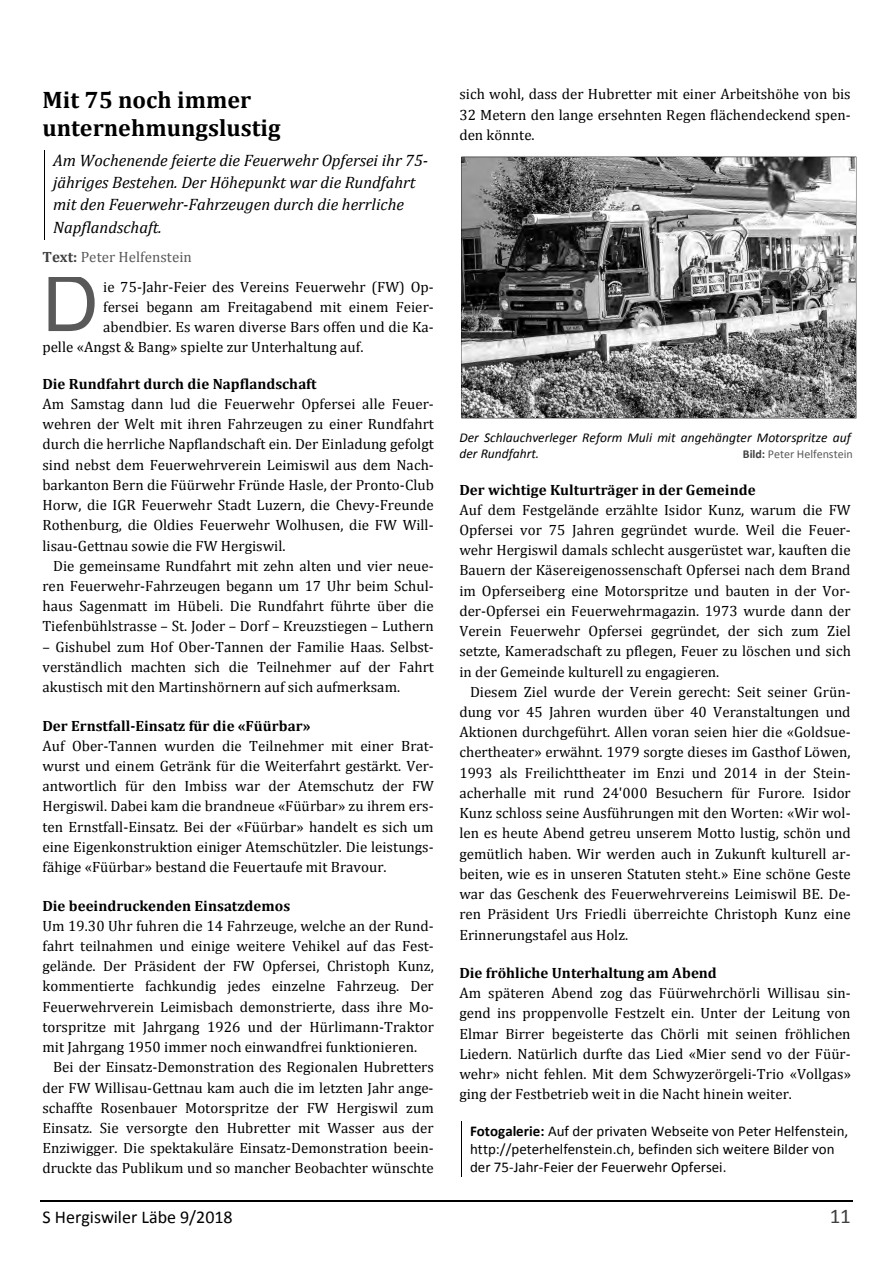
<style>
.page{position:relative;width:893px;height:1263px;background:#fff}
.page>*{position:absolute;margin:0;border:0;box-sizing:border-box;transform-origin:0 0}
.t1{font:78px "Arial";color:#595959}
.t2{font:700 24px/28.2px "Cambria";letter-spacing:.005em;color:#000}
.t3{font:21px "Calibri";color:#404040}
.t4{font:18px "Calibri";color:#000}
.t5{font:italic 16.5px/22.2px "Cambria";color:#000}
.t6{font:15px/20.2px "Cambria";letter-spacing:.005em;color:#000;text-align:justify}
.t7{font:700 15px "Cambria";color:#000}
.t8{font:15px/18.3px "Calibri";color:#000}
.t9{font:italic 13.5px/16.4px "Calibri";color:#000}
.t10{font:12px "Calibri";letter-spacing:-.005em;color:#595959}
.s1{font-weight:700;color:#404040}
.s2{color:#595959}
.s3{font-weight:700}
</style>
<div class="page">
<hr style="left:40px;top:1200px;width:812px;height:2px;background:#000">
<svg style="left:44px;top:150px;width:1px;height:89px"></svg>
<svg style="left:461px;top:1121px;width:1px;height:55px"></svg>
<svg style="left:461px;top:157px;width:395px;height:261px;background:#7f7f7f"></svg>
<h2 class="t2" style="left:42px;top:86px;width:239px">Mit 75 noch immer unternehmungslustig</h2>
<p class="t5" style="left:53px;top:151px;width:376px">Am Wochenende feierte die Feuerwehr Opfersei ihr 75- jähriges Bestehen. Der Höhepunkt war die Rundfahrt mit den Feuerwehr-Fahrzeugen durch die herrliche Napflandschaft.</p>
<p class="t6" style="left:103px;top:243px;width:332px;line-height:29.4px;text-indent:-61px"><span class="s1">Text:</span> <span class="s2">Peter Helfenstein<br></span>ie 75-Jahr-Feier des Vereins Feuerwehr (FW) Op-</p>
<p class="t6" style="left:103px;top:297px;width:332px">fersei begann am Freitagabend mit einem Feier-</p>
<p class="t6" style="left:103px;top:318px;width:332px">abendbier. Es waren diverse Bars offen und die Ka-</p>
<p class="t6" style="left:42px;top:338px;width:322px">pelle «Angst &amp; Bang» spielte zur Unterhaltung auf.</p>
<p class="t7" style="left:42px;top:376px;width:275px">Die Rundfahrt durch die Napflandschaft</p>
<p class="t6" style="left:42px;top:394px;width:393px">Am Samstag dann lud die Feuerwehr Opfersei alle Feuer&shy;wehren der Welt mit ihren Fahrzeugen zu einer Rundfahrt durch die herrliche Napflandschaft ein. Der Einladung gefolgt sind nebst dem Feuerwehrverein Leimiswil aus dem Nach&shy;barkanton Bern die Füürwehr Fründe Hasle, der Pronto-Club Horw, die IGR Feuerwehr Stadt Luzern, die Chevy-Freunde Rothenburg, die Oldies Feuerwehr Wolhusen, die FW Will&shy;lisau-Gettnau sowie die FW Hergiswil.</p>
<p class="t6" style="left:42px;top:556px;width:393px;text-indent:11px">Die gemeinsame Rundfahrt mit zehn alten und vier neue&shy;ren Feuerwehr-Fahrzeugen begann um 17 Uhr beim Schul&shy;haus Sagenmatt im Hübeli. Die Rundfahrt führte über die Tiefenbühlstrasse – St. Joder – Dorf – Kreuzstiegen – Luthern</p>
<p class="t6" style="left:42px;top:637px;width:393px">– Gishubel zum Hof Ober-Tannen der Familie Haas. Selbst&shy;verständlich machten sich die Teilnehmer auf der Fahrt akustisch mit den Martinshörnern auf sich aufmerksam.</p>
<p class="t7" style="left:42px;top:718px;width:269px">Der Ernstfall-Einsatz für die «Füürbar»</p>
<p class="t6" style="left:42px;top:736px;width:393px">Auf Ober-Tannen wurden die Teilnehmer mit einer Brat&shy;wurst und einem Getränk für die Weiterfahrt gestärkt. Ver&shy;antwortlich für den Imbiss war der Atemschutz der FW Hergiswil. Dabei kam die brandneue «Füürbar» zu ihrem ers&shy;ten Ernstfall-Einsatz. Bei der «Füürbar» handelt es sich um eine Eigenkonstruktion einiger Atemschützler. Die leistungs&shy;fähige «Füürbar» bestand die Feuertaufe mit Bravour.</p>
<p class="t7" style="left:42px;top:898px;width:249px">Die beeindruckenden Einsatzdemos</p>
<p class="t6" style="left:42px;top:916px;width:393px">Um 19.30 Uhr fuhren die 14 Fahrzeuge, welche an der Rund&shy;fahrt teilnahmen und einige weitere Vehikel auf das Fest&shy;gelände. Der Präsident der FW Opfersei, Christoph Kunz, kommentierte fachkundig jedes einzelne Fahrzeug. Der Feuerwehrverein Leimisbach demonstrierte, dass ihre Mo&shy;torspritze mit Jahrgang 1926 und der Hürlimann-Traktor mit Jahrgang 1950 immer noch einwandfrei funktionieren.</p>
<p class="t6" style="left:42px;top:1058px;width:393px;text-indent:11px">Bei der Einsatz-Demonstration des Regionalen Hubretters der FW Willisau-Gettnau kam auch die im letzten Jahr ange&shy;schaffte Rosenbauer Motorspritze der FW Hergiswil zum Einsatz. Sie versorgte den Hubretter mit Wasser aus der Enziwigger. Die spektakuläre Einsatz-Demonstration beein&shy;druckte das Publikum und so mancher Beobachter wünschte</p>
<h1 class="t1" style="left:42px;top:259px;width:58px">D</h1>
<p class="t6" style="left:459px;top:85px;width:393px">sich wohl, dass der Hubretter mit einer Arbeitshöhe von bis 32 Metern den lange ersehnten Regen flächendeckend spen&shy;den könnte.</p>
<p class="t9" style="left:459px;top:430px;width:393px">Der Schlauchverleger Reform Muli mit angehängter Motorspritze auf der Rundfahrt.</p>
<p class="t10" style="left:742px;top:450px;width:111px"><span class="s1">Bild:</span> Peter Helfenstein</p>
<p class="t7" style="left:459px;top:482px;width:298px">Der wichtige Kulturträger in der Gemeinde</p>
<p class="t6" style="left:459px;top:500px;width:393px">Auf dem Festgelände erzählte Isidor Kunz, warum die FW Opfersei vor 75 Jahren gegründet wurde. Weil die Feuer&shy;wehr Hergiswil damals schlecht ausgerüstet war, kauften die Bauern der Käsereigenossenschaft Opfersei nach dem Brand im Opferseiberg eine Motorspritze und bauten in der Vor&shy;der-Opfersei ein Feuerwehrmagazin. 1973 wurde dann der Verein Feuerwehr Opfersei gegründet, der sich zum Ziel setzte, Kameradschaft zu pflegen, Feuer zu löschen und sich in der Gemeinde kulturell zu engagieren.</p>
<p class="t6" style="left:459px;top:682px;width:393px;text-indent:11px">Diesem Ziel wurde der Verein gerecht: Seit seiner Grün&shy;dung vor 45 Jahren wurden über 40 Veranstaltungen und Aktionen durchgeführt. Allen voran seien hier die «Goldsue&shy;chertheater» erwähnt. 1979 sorgte dieses im Gasthof Löwen, 1993 als Freilichttheater im Enzi und 2014 in der Stein&shy;acherhalle mit rund 24'000 Besuchern für Furore. Isidor Kunz schloss seine Ausführungen mit den Worten: «Wir wol&shy;len es heute Abend getreu unserem Motto lustig, schön und gemütlich haben. Wir werden auch in Zukunft kulturell ar&shy;beiten, wie es in unseren Statuten steht.» Eine schöne Geste war das Geschenk des Feuerwehrvereins Leimiswil BE. De&shy;ren Präsident Urs Friedli überreichte Christoph Kunz eine Erinnerungstafel aus Holz.</p>
<p class="t7" style="left:459px;top:965px;width:259px">Die fröhliche Unterhaltung am Abend</p>
<p class="t6" style="left:459px;top:983px;width:393px">Am späteren Abend zog das Füürwehrchörli Willisau sin&shy;gend ins proppenvolle Festzelt ein. Unter der Leitung von Elmar Birrer begeisterte das Chörli mit seinen fröhlichen Liedern. Natürlich durfte das Lied «Mier send vo der Füür&shy;wehr» nicht fehlen. Mit dem Schwyzerörgeli-Trio «Vollgas» ging der Festbetrieb weit in die Nacht hinein weiter.</p>
<p class="t8" style="left:470px;top:1122px;width:380px"><span class="s3">Fotogalerie:</span> Auf der privaten Webseite von Peter Helfenstein, http://peterhelfenstein.ch, befinden sich weitere Bilder von der 75-Jahr-Feier der Feuerwehr Opfersei.</p>
<p class="t4" style="left:42px;top:1210px;width:192px">S Hergiswiler Läbe 9/2018</p>
<h3 class="t3" style="left:829px;top:1208px;width:23px">11</h3>
</div>
